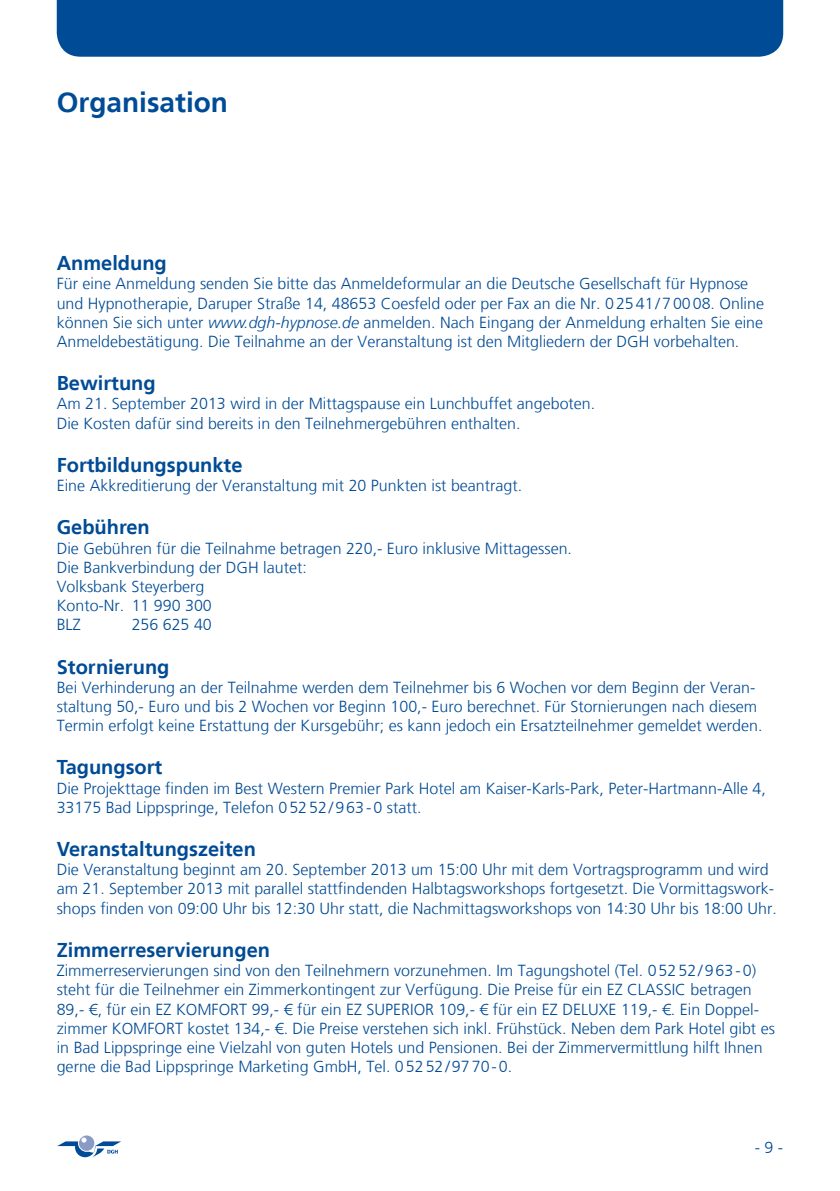
<style>
.page{position:relative;width:840px;height:1191px;background:#fff}
.page>*{position:absolute;margin:0;border:0;box-sizing:border-box;transform-origin:0 0}
.t1{font:700 28px "Frutiger LT";color:#004b95}
.t2{font:700 20px "Frutiger LT";color:#004b95}
.t3{font:300 16px/19.2px "Frutiger LT";color:#004b95}
.s1{font-style:italic}
</style>
<div class="page">
<svg style="left:57px;top:1135px;width:64px;height:22px"></svg>
<div style="left:57px;top:0;width:725px;height:57px;background:#004b95"></div>
<p class="t1" style="left:57px;top:86px;width:173px">Organisation</p>
<p class="t2" style="left:57px;top:251px;width:111px">Anmeldung</p>
<p class="t3" style="left:57px;top:274px;width:708px">Für eine Anmeldung senden Sie bitte das Anmeldeformular an die Deutsche Gesellschaft für Hypnose und Hypnotherapie, Daruper Straße 14, 48653 Coesfeld oder per Fax an die Nr. 02541/70008. Online können Sie sich unter <span class="s1">www.dgh-hypnose.de</span> anmelden. Nach Eingang der Anmeldung erhalten Sie eine Anmeldebestätigung. Die Teilnahme an der Veranstaltung ist den Mitgliedern der DGH vorbehalten.</p>
<p class="t2" style="left:57px;top:371px;width:100px">Bewirtung</p>
<p class="t3" style="left:57px;top:394px;width:539px">Am 21. September 2013 wird in der Mittagspause ein Lunchbuffet angeboten.</p>
<p class="t3" style="left:57px;top:414px;width:465px">Die Kosten dafür sind bereits in den Teilnehmergebühren enthalten.</p>
<p class="t2" style="left:57px;top:453px;width:187px">Fortbildungspunkte</p>
<p class="t3" style="left:57px;top:476px;width:466px">Eine Akkreditierung der Veranstaltung mit 20 Punkten ist beantragt.</p>
<p class="t2" style="left:57px;top:515px;width:94px">Gebühren</p>
<p class="t3" style="left:57px;top:538px;width:516px">Die Gebühren für die Teilnahme betragen 220,- Euro inklusive Mittagessen.</p>
<p class="t3" style="left:57px;top:558px;width:251px">Die Bankverbindung der DGH lautet:</p>
<p class="t3" style="left:57px;top:577px;width:149px">Volksbank Steyerberg</p>
<p class="t3" style="left:57px;top:596px;width:156px">Konto-Nr. 11 990 300</p>
<p class="t3" style="left:57px;top:615px;width:25px">BLZ</p>
<p class="t3" style="left:132px;top:615px;width:82px">256 625 40</p>
<p class="t2" style="left:57px;top:655px;width:114px">Stornierung</p>
<p class="t3" style="left:57px;top:678px;width:706px">Bei Verhinderung an der Teilnahme werden dem Teilnehmer bis 6 Wochen vor dem Beginn der Veran&shy;staltung 50,- Euro und bis 2 Wochen vor Beginn 100,- Euro berechnet. Für Stornierungen nach diesem<br>Termin erfolgt keine Erstattung der Kursgebühr; es kann jedoch ein Ersatzteilnehmer gemeldet werden.</p>
<p class="t2" style="left:57px;top:755px;width:107px">Tagungsort</p>
<p class="t3" style="left:57px;top:778px;width:710px">Die Projekttage finden im Best Western Premier Park Hotel am Kaiser-Karls-Park, Peter-Hartmann-Alle 4,<br>33175 Bad Lippspringe, Telefon 05252/963-0 statt.</p>
<p class="t2" style="left:57px;top:837px;width:200px">Veranstaltungszeiten</p>
<p class="t3" style="left:57px;top:860px;width:721px">Die Veranstaltung beginnt am 20. September 2013 um 15:00 Uhr mit dem Vortragsprogramm und wird am 21. September 2013 mit parallel stattfindenden Halbtagsworkshops fortgesetzt. Die Vormittagswork&shy;shops finden von 09:00 Uhr bis 12:30 Uhr statt, die Nachmittagsworkshops von 14:30 Uhr bis 18:00 Uhr.</p>
<p class="t2" style="left:57px;top:938px;width:215px">Zimmerreservierungen</p>
<p class="t3" style="left:57px;top:961px;width:719px">Zimmerreservierungen sind von den Teilnehmern vorzunehmen. Im Tagungshotel (Tel. 05252/963-0) steht für die Teilnehmer ein Zimmerkontingent zur Verfügung. Die Preise für ein EZ CLASSIC betragen 89,- €, für ein EZ KOMFORT 99,- € für ein EZ SUPERIOR 109,- € für ein EZ DELUXE 119,- €. Ein Doppel&shy;zimmer KOMFORT kostet 134,- €. Die Preise verstehen sich inkl. Frühstück. Neben dem Park Hotel gibt es in Bad Lippspringe eine Vielzahl von guten Hotels und Pensionen. Bei der Zimmervermittlung hilft Ihnen gerne die Bad Lippspringe Marketing GmbH, Tel. 05252/9770-0.</p>
<p class="t3" style="left:754px;top:1138px;width:30px">- 9 -</p>
</div>
